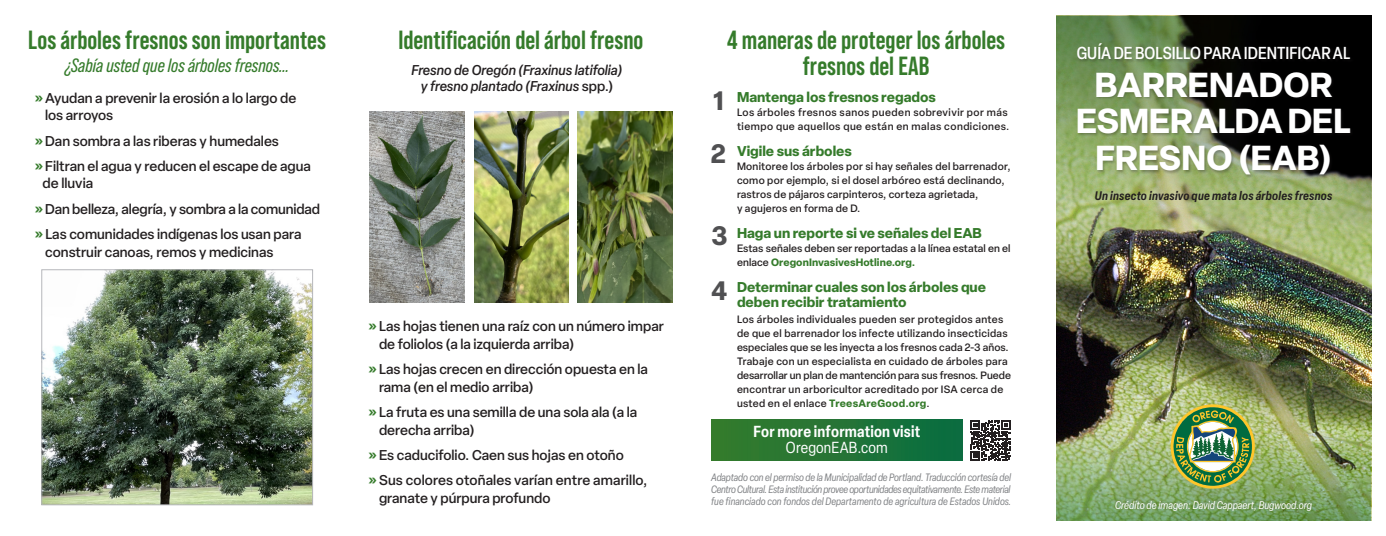
<style>
.page{position:relative;width:1386px;height:536px;background:#fff}
.page>*{position:absolute;margin:0;border:0;box-sizing:border-box;transform-origin:0 0}
.t1{font:700 34.12px/36.8px "Elza";color:#fff;text-align:center}
.t2{font:700 26.25px/26.2px "Bebas Neue Pro";color:#357b2b;text-align:center}
.t3{font:700 26.25px/53.7px "Elza";color:#505052}
.t4{font:italic 19.25px "Bebas Neue Pro";color:#357b2b}
.t5{font:500 condensed 17.15px "Elza";color:#fff}
.t6{font:600 condensed 15.75px "Elza";letter-spacing:.01em;color:#fff}
.t7{font:condensed 15.75px "Elza";letter-spacing:.01em;color:#fff}
.t8{font:500 14px/17.5px "Elza";color:#231f20}
.t9{font:700 14px/15.8px "Elza";color:#357b2b}
.t10{font:italic 500 14px/16.8px "Elza";color:#231f20;text-align:center}
.t11{font:italic 600 condensed 12.25px "Elza";letter-spacing:.02em;color:#231f20}
.t12{font:italic condensed 10.85px "Elza";color:#fff}
.t13{font:500 10.5px/14px "Elza";letter-spacing:.025em;color:#231f20}
.t14{font:italic condensed 10.5px/12.2px "Elza";letter-spacing:.005em;color:#808285;text-align:justify}
.t15{font:500 10.5px/14px "Elza";letter-spacing:.045em;color:#231f20}
.s1{font-weight:700;color:#357b2b}
.s2{font-style:normal}
</style>
<div class="page">
<img style="left:1056px;top:233px;width:315px;height:196px">
<img style="left:43px;top:271px;width:268px;height:232px">
<div style="left:41px;top:269px;width:272px;height:236px;border:1px solid #b6b7bb"></div>
<svg style="left:1056px;top:16px;width:315px;height:217px"></svg>
<img style="left:1056px;top:429px;width:315px;height:91px">
<div style="left:1078px;top:72px;width:276px;height:107px;background:#231f20;opacity:.3"></div>
<img style="left:370px;top:111px;width:94px;height:191px">
<img style="left:475px;top:111px;width:94px;height:191px">
<img style="left:578px;top:111px;width:94px;height:191px">
<div style="left:1077px;top:43px;width:277px;height:20px;background:#231f20;opacity:.3"></div>
<img style="left:1171px;top:404px;width:84px;height:84px">
<div style="left:1114px;top:498px;width:200px;height:14px;background:#231f20;opacity:.2"></div>
<div style="left:711px;top:419px;width:252px;height:41px;background:linear-gradient(to right,#387b2b,#0a6c41)"></div>
<svg style="left:970px;top:420px;width:41px;height:40px"></svg>
<h2 class="t2" style="left:28px;top:26px;width:300px">Los árboles fresnos son importantes</h2>
<h3 class="t4" style="left:65px;top:54px;width:226px">¿Sabía usted que los árboles fresnos…</h3>
<h3 class="t8" style="left:45px;top:89px;width:253px;text-indent:-10px"><span class="s1">»</span> Ayudan a prevenir la erosión a lo largo de los arroyos</h3>
<h3 class="t8" style="left:35px;top:128px;width:278px;line-height:25.4px"><span class="s1">»</span> Dan sombra a las riberas y humedales<br><span class="s1">»</span> Filtran el agua y reducen el escape de agua</h3>
<h3 class="t8" style="left:35px;top:171px;width:287px;line-height:25.4px;text-indent:8px">de lluvia<br><span class="s1">»</span> Dan belleza, alegría, y sombra a la comunidad <span class="s1">»</span> Las comunidades indígenas los usan para</h3>
<h3 class="t8" style="left:45px;top:243px;width:230px">construir canoas, remos y medicinas</h3>
<h2 class="t2" style="left:399px;top:26px;width:246px">Identificación del árbol fresno</h2>
<h3 class="t10" style="left:411px;top:61px;width:212px">Fresno de Oregón (Fraxinus latifolia) y fresno plantado (Fraxinus <span class="s2">spp.)</span></h3>
<h3 class="t8" style="left:379px;top:317px;width:286px;text-indent:-10px"><span class="s1">»</span> Las hojas tienen una raíz con un número impar de foliolos (a la izquierda arriba)</h3>
<h3 class="t8" style="left:379px;top:360px;width:270px;text-indent:-10px"><span class="s1">»</span> Las hojas crecen en dirección opuesta en la rama (en el medio arriba)</h3>
<h3 class="t8" style="left:379px;top:403px;width:260px;text-indent:-10px"><span class="s1">»</span> La fruta es una semilla de una sola ala (a la derecha arriba)</h3>
<h3 class="t8" style="left:369px;top:442px;width:280px;line-height:25.4px"><span class="s1">»</span> Es caducifolio. Caen sus hojas en otoño<br><span class="s1">»</span> Sus colores otoñales varían entre amarillo,</h3>
<h3 class="t8" style="left:379px;top:488px;width:173px">granate y púrpura profundo</h3>
<h2 class="t2" style="left:727px;top:26px;width:280px">4 maneras de proteger los árboles fresnos del EAB</h2>
<h2 class="t3" style="left:711px;top:73px;width:16px">1<br>2</h2>
<h2 class="t3" style="left:711px;top:207px;width:18px;line-height:54.9px">3<br>4</h2>
<h3 class="t9" style="left:737px;top:88px;width:200px">Mantenga los fresnos regados</h3>
<p class="t15" style="left:737px;top:105px;width:274px">Los árboles fresnos sanos pueden sobrevivir por más tiempo que aquellos que están en malas condiciones.</p>
<h3 class="t9" style="left:737px;top:142px;width:116px">Vigile sus árboles</h3>
<p class="t13" style="left:737px;top:159px;width:275px">Monitoree los árboles por si hay señales del barrenador, como por ejemplo, si el dosel arbóreo está declinando, rastros de pájaros carpinteros, corteza agrietada,<br>y agujeros en forma de D.</p>
<h3 class="t9" style="left:737px;top:224px;width:246px">Haga un reporte si ve señales del EAB</h3>
<p class="t13" style="left:737px;top:241px;width:275px">Estas señales deben ser reportadas a la línea estatal en el enlace <span class="s1">OregonInvasivesHotline.org.</span></p>
<h3 class="t9" style="left:737px;top:278px;width:251px">Determinar cuales son los árboles que deben recibir tratamiento</h3>
<p class="t13" style="left:737px;top:312px;width:276px">Los árboles individuales pueden ser protegidos antes de que el barrenador los infecte utilizando insecticidas especiales que se les inyecta a los fresnos cada 2-3 años.<br>Trabaje con un especialista en cuidado de árboles para desarrollar un plan de mantención para sus fresnos. Puede encontrar un arboricultor acreditado por ISA cerca de usted en el enlace <span class="s1">TreesAreGood.org</span>.</p>
<h3 class="t6" style="left:754px;top:420px;width:168px">For more information visit</h3>
<h3 class="t7" style="left:786px;top:437px;width:103px">OregonEAB.com</h3>
<p class="t14" style="left:711px;top:470px;width:302px">Adaptado con el permiso de la Municipalidad de Portland. Traducción cortesía del Centro Cultural. Esta institución provee oportunidades equitativamente. Este material fue financiado con fondos del Departamento de agricultura de Estados Unidos.</p>
<h3 class="t5" style="left:1077px;top:41px;width:275px">GUÍA DE BOLSILLO PARA IDENTIFICAR AL</h3>
<h1 class="t1" style="left:1076px;top:65px;width:276px">BARRENADOR<br>ESMERALDA DEL<br>FRESNO (EAB)</h1>
<p class="t11" style="left:1095px;top:187px;width:239px">Un insecto invasivo que mata los árboles fresnos</p>
<p class="t12" style="left:1115px;top:497px;width:198px">Crédito de imagen: David Cappaert, Bugwood.org</p>
</div>
